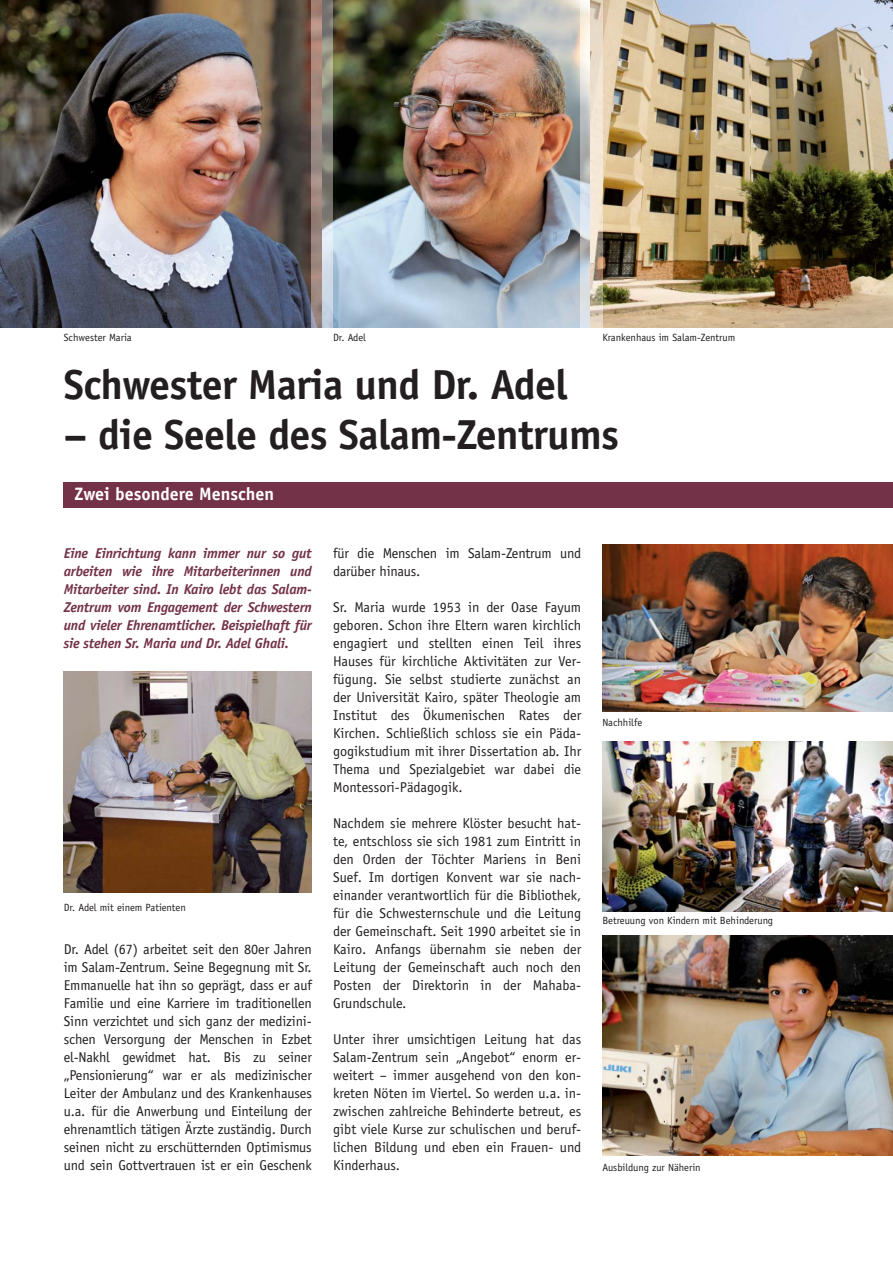
<style>
.page{position:relative;width:893px;height:1263px;background:#fff}
.page>*{position:absolute;margin:0;border:0;box-sizing:border-box;transform-origin:0 0}
.t1{font:700 42px "Officina Sans";letter-spacing:-.015em;color:#231f20}
.t2{font:700 18px "Officina Sans";color:#fff}
.t3{font:14.25px/18px "Officina Sans";letter-spacing:-.01em;color:#231f20;text-align:justify}
.t4{font:italic 700 14.25px/18px "Officina Sans";letter-spacing:-.015em;color:#733247;text-align:justify}
.t5{font:10.5px "Officina Sans";color:#231f20}
</style>
<div class="page">
<img style="left:333px;top:0;width:248px;height:327px">
<img style="left:0;top:0;width:333px;height:327px">
<div style="left:64px;top:482px;width:829px;height:26px;background:#733247"></div>
<img style="left:312px;top:0;width:10px;height:327px">
<img style="left:581px;top:0;width:312px;height:327px">
<img style="left:591px;top:0;width:11px;height:327px">
<img style="left:602px;top:742px;width:291px;height:169px">
<img style="left:602px;top:544px;width:291px;height:168px">
<img style="left:602px;top:935px;width:291px;height:220px">
<img style="left:64px;top:672px;width:248px;height:220px">
<p class="t5" style="left:333px;top:334px;width:34px">Dr. Adel</p>
<p class="t5" style="left:602px;top:334px;width:134px">Krankenhaus im Salam-Zentrum</p>
<h1 class="t1" style="left:64px;top:368px;width:505px">Schwester Maria und Dr. Adel</h1>
<h1 class="t1" style="left:64px;top:418px;width:557px">– die Seele des Salam-Zentrums</h1>
<p class="t5" style="left:64px;top:334px;width:69px">Schwester Maria</p>
<p class="t2" style="left:74px;top:487px;width:201px">Zwei besondere Menschen</p>
<p class="t4" style="left:64px;top:545px;width:250px">Eine Einrichtung kann immer nur so gut arbeiten wie ihre Mitarbeiterinnen und Mitarbeiter sind. In Kairo lebt das Salam-Zentrum vom Engagement der Schwestern und vieler Ehrenamtlicher. Beispielhaft für sie stehen Sr. Maria und Dr. Adel Ghali.</p>
<p class="t5" style="left:64px;top:903px;width:124px">Dr. Adel mit einem Patienten</p>
<p class="t3" style="left:64px;top:941px;width:250px">Dr. Adel (67) arbeitet seit den 80er Jahren im Salam-Zen trum. Seine Begegnung mit Sr.<br>Emmanuelle hat ihn so geprägt, dass er auf Familie und eine Karriere im traditionellen Sinn verzichtet und sich ganz der medizini&shy;schen Versorgung der Menschen in Ezbet el-Nakhl gewidmet hat. Bis zu seiner „Pensionier ung“ war er als medizinischer Leiter der Ambu lanz und des Kranken hauses u.a. für die Anwerbung und Einteilung der ehrenamtlich tätigen Ärzte zuständig. Durch seinen nicht zu erschütternden Optimismus und sein Gottvertrauen ist er ein Geschenk</p>
<p class="t3" style="left:333px;top:545px;width:250px">für die Menschen im Salam-Zentrum und darüber hinaus.</p>
<p class="t3" style="left:333px;top:599px;width:250px">Sr. Maria wurde 1953 in der Oase Fayum geboren. Schon ihre Eltern waren kirchlich en gagiert und stellten einen Teil ihres Hauses für kirchliche Aktivitäten zur Ver - fügung. Sie selbst studierte zunächst an der Universität Kairo, später Theologie am Institut des Ökumenischen Rates der Kirchen. Schließlich schloss sie ein Päda - gogik studium mit ihrer Dissertation ab. Ihr Thema und Spezialgebiet war dabei die Montessori-Pädagogik.</p>
<p class="t3" style="left:333px;top:815px;width:250px">Nachdem sie mehrere Klöster besucht hat&shy;te, entschloss sie sich 1981 zum Eintritt in den Orden der Töchter Mariens in Beni Suef. Im dortigen Konvent war sie nach&shy;einander verantwortlich für die Bibliothek, für die Schwesternschule und die Leitung der Gemeinschaft. Seit 1990 arbeitet sie in Kairo. Anfangs übernahm sie neben der Leitung der Gemeinschaft auch noch den Posten der Direktorin in der Mahaba-Grundschule.</p>
<p class="t3" style="left:333px;top:1031px;width:250px">Unter ihrer umsichtigen Leitung hat das Salam-Zentrum sein „Angebot“ enorm er&shy;weitert – immer ausgehend von den kon&shy;kreten Nöten im Viertel. So werden u.a. in&shy;zwischen zahlreiche Behinderte betreut, es gibt viele Kurse zur schulischen und beruf&shy;lichen Bildung und eben ein Frauen- und Kinderhaus.</p>
<p class="t5" style="left:602px;top:719px;width:41px">Nachhilfe</p>
<p class="t5" style="left:602px;top:916px;width:172px">Betreuung von Kindern mit Behinderung</p>
<p class="t5" style="left:602px;top:1163px;width:100px">Ausbildung zur Näherin</p>
</div>
